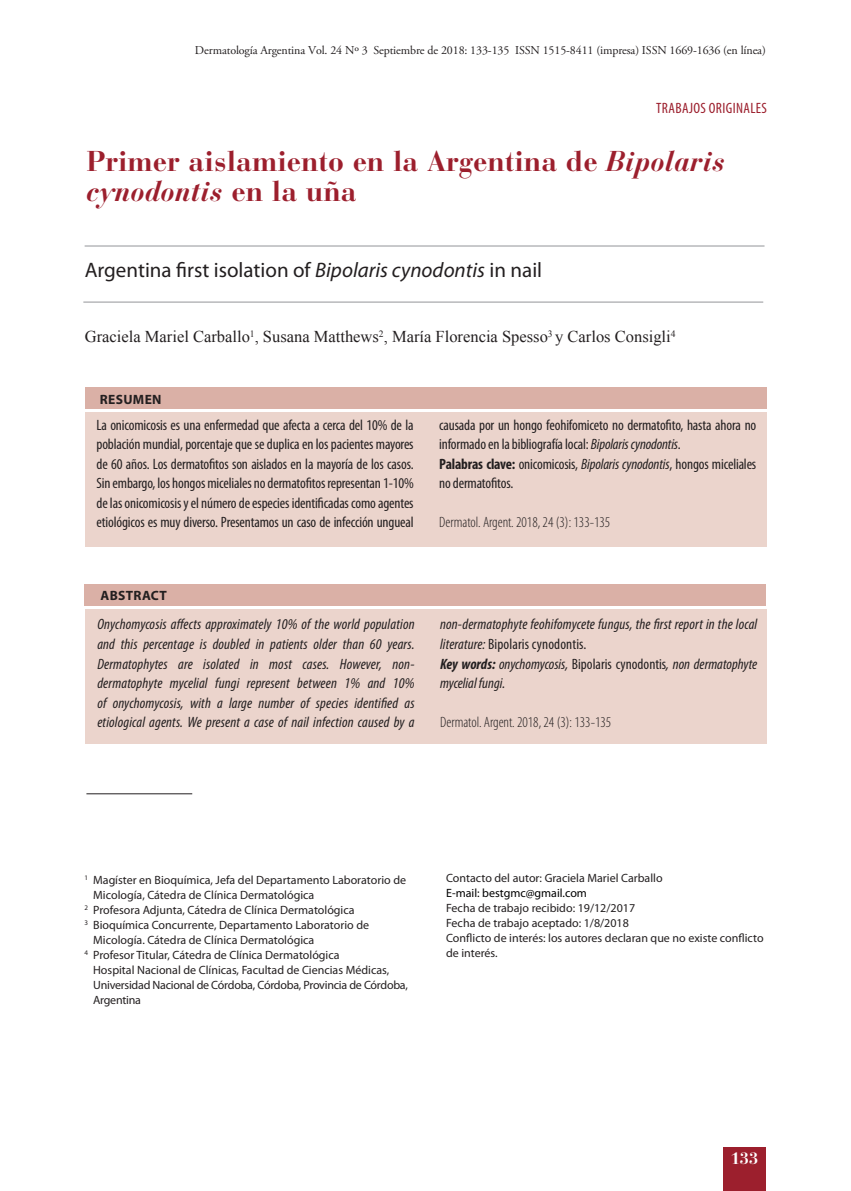
<style>
.page{position:relative;width:851px;height:1191px;background:#fff}
.page>*{position:absolute;margin:0;border:0;box-sizing:border-box;transform-origin:0 0}
.Unidad_Titulo{font:700 28.5px/30px "Bauer Bodoni Std";color:#9c1f2d}
.Unidad_Subtitulo{font:21px "Myriad Pro";color:#231f20}
.Autor{font:16.5px "Times New Roman";color:#231f20}
.t1{font:700 16.5px "Bauer Bodoni Std";color:#fff}
.Texto_Resumen{font:condensed 15px/19.5px "Myriad Pro";letter-spacing:-.01em;color:#231f20}
.Texto_Abstract{font:italic condensed 15px/19.5px "Myriad Pro";letter-spacing:.01em;color:#231f20}
.Texto_Resumen-2{font:300 condensed 15px "Myriad Pro";color:#231f20}
.Unidad_Eje{font:condensed 15px "Myriad Pro";letter-spacing:.025em;color:#9c1f2d}
.Resumen_y_abstract{font:700 13.5px "Myriad Pro";letter-spacing:.025em;color:#231f20}
.Autor_Cargo{font:12px/15px "Myriad Pro";color:#231f20}
.Autor_Cargo-2{font:12px/15px "Myriad Pro";letter-spacing:-.02em;color:#231f20}
.Cabezal_der{font:12px "Adobe Garamond Pro";letter-spacing:-.01em;color:#231f20}
.Autor_Cargo-3{font:12px "Myriad Pro";color:#000}
.s1{font-style:italic}
.s2{font-weight:700}
.s3{font-style:normal}
</style>
<div class="page">
<div style="left:723px;top:1146px;width:42px;height:45px;background:#9c1f2d"></div>
<div style="left:85px;top:609px;width:681px;height:135px;background:#ebd4cc"></div>
<div style="left:85px;top:585px;width:681px;height:21px;background:#dab0a6"></div>
<div style="left:86px;top:412px;width:681px;height:135px;background:#ebd4cc"></div>
<div style="left:86px;top:387px;width:681px;height:22px;background:#dab0a6"></div>
<hr style="left:83px;top:302px;width:680px;height:1px;background:#939598">
<hr style="left:85px;top:246px;width:679px;height:1px;background:#939598">
<hr style="left:86px;top:793px;width:106px;height:1px;background:#231f20">
<p class="Cabezal_der" style="left:195px;top:43px;width:572px">Dermatología Argentina Vol. 24 Nº 3 Septiembre de 2018: 133-135 ISSN 1515-8411 (impresa) ISSN 1669-1636 (en línea)</p>
<p class="Unidad_Eje" style="left:656px;top:98px;width:112px">TRABAJOS ORIGINALES</p>
<p class="Unidad_Titulo" style="left:86px;top:146px;width:640px">Primer aislamiento en la Argentina de <span class="s1">Bipolaris cynodontis</span> en la uña</p>
<p class="Unidad_Subtitulo" style="left:85px;top:257px;width:459px">Argentina first isolation of <span class="s1">Bipolaris cynodontis</span> in nail</p>
<p class="Autor" style="left:85px;top:325px;width:592px">Graciela Mariel Carballo<sup>1</sup>, Susana Matthews<sup>2</sup>, María Florencia Spesso<sup>3</sup> y Carlos Consigli<sup>4</sup></p>
<p class="Resumen_y_abstract" style="left:100px;top:390px;width:63px">RESUMEN</p>
<p class="Texto_Resumen" style="left:96px;top:415px;width:318px;text-align:justify">La onicomicosis es una enfermedad que afecta a cerca del 10% de la población mundial, porcentaje que se duplica en los pacientes mayores de 60 años. Los dermatofitos son aislados en la mayoría de los casos.<br>Sin embargo, los hongos miceliales no dermatofitos representan 1-10% de las onicomicosis y el número de especies identificadas como agentes etiológicos es muy diverso. Presentamos un caso de infección ungueal</p>
<p class="Texto_Resumen" style="left:439px;top:415px;width:318px">causada por un hongo feohifomiceto no dermatofito, hasta ahora no informado en la bibliografía local: <span class="s1">Bipolaris cynodontis</span>.</p>
<p class="Texto_Resumen" style="left:439px;top:454px;width:318px"><span class="s2">Palabras clave:</span> onicomicosis, <span class="s1">Bipolaris cynodontis</span>, hongos miceliales no dermatofitos.</p>
<p class="Texto_Resumen-2" style="left:439px;top:514px;width:173px">Dermatol. Argent. 2018, 24 (3): 133-135</p>
<p class="Resumen_y_abstract" style="left:100px;top:587px;width:68px">ABSTRACT</p>
<p class="Texto_Abstract" style="left:97px;top:614px;width:318px;text-align:justify">Onychomycosis affects approximately 10% of the world population and this percentage is doubled in patients older than 60 years.<br>Dermatophytes are isolated in most cases. However, non&shy;dermatophyte mycelial fungi represent between 1% and 10% of onychomycosis, with a large number of species identified as etiological agents. We present a case of nail infection caused by a</p>
<p class="Texto_Abstract" style="left:440px;top:614px;width:318px">non-dermatophyte feohifomycete fungus, the first report in the local literature: <span class="s3">Bipolaris cynodontis.</span></p>
<p class="Texto_Abstract" style="left:440px;top:653px;width:318px"><span class="s2">Key words:</span> onychomycosis, <span class="s3">Bipolaris cynodontis</span>, non dermatophyte mycelial fungi.</p>
<p class="Texto_Resumen-2" style="left:440px;top:714px;width:173px">Dermatol. Argent. 2018, 24 (3): 133-135</p>
<p class="Autor_Cargo" style="left:93px;top:872px;width:314px;text-indent:-9px"><sup>1</sup> Magíster en Bioquímica, Jefa del Departamento Laboratorio de<br>Micología, Cátedra de Clínica Dermatológica</p>
<p class="Autor_Cargo" style="left:85px;top:902px;width:271px"><sup>2</sup> Profesora Adjunta, Cátedra de Clínica Dermatológica</p>
<p class="Autor_Cargo" style="left:85px;top:917px;width:286px"><sup>3</sup> Bioquímica Concurrente, Departamento Laboratorio de</p>
<p class="Autor_Cargo" style="left:93px;top:932px;width:223px">Micología. Cátedra de Clínica Dermatológica</p>
<p class="Autor_Cargo" style="left:85px;top:947px;width:256px"><sup>4</sup> Profesor Titular, Cátedra de Clínica Dermatológica</p>
<p class="Autor_Cargo-2" style="left:93px;top:962px;width:316px">Hospital Nacional de Clínicas, Facultad de Ciencias Médicas,<br>Universidad Nacional de Córdoba, Córdoba, Provincia de Córdoba,<br>Argentina</p>
<p class="Autor_Cargo" style="left:446px;top:870px;width:218px">Contacto del autor: Graciela Mariel Carballo</p>
<p class="Autor_Cargo-3" style="left:446px;top:885px;width:142px">E-mail: bestgmc@gmail.com</p>
<p class="Autor_Cargo" style="left:446px;top:900px;width:190px">Fecha de trabajo recibido: 19/12/2017</p>
<p class="Autor_Cargo" style="left:446px;top:915px;width:184px">Fecha de trabajo aceptado: 1/8/2018</p>
<p class="Autor_Cargo" style="left:446px;top:930px;width:319px">Conflicto de interés: los autores declaran que no existe conflicto de interés.</p>
<p class="t1" style="left:730px;top:1148px;width:29px">133</p>
</div>
